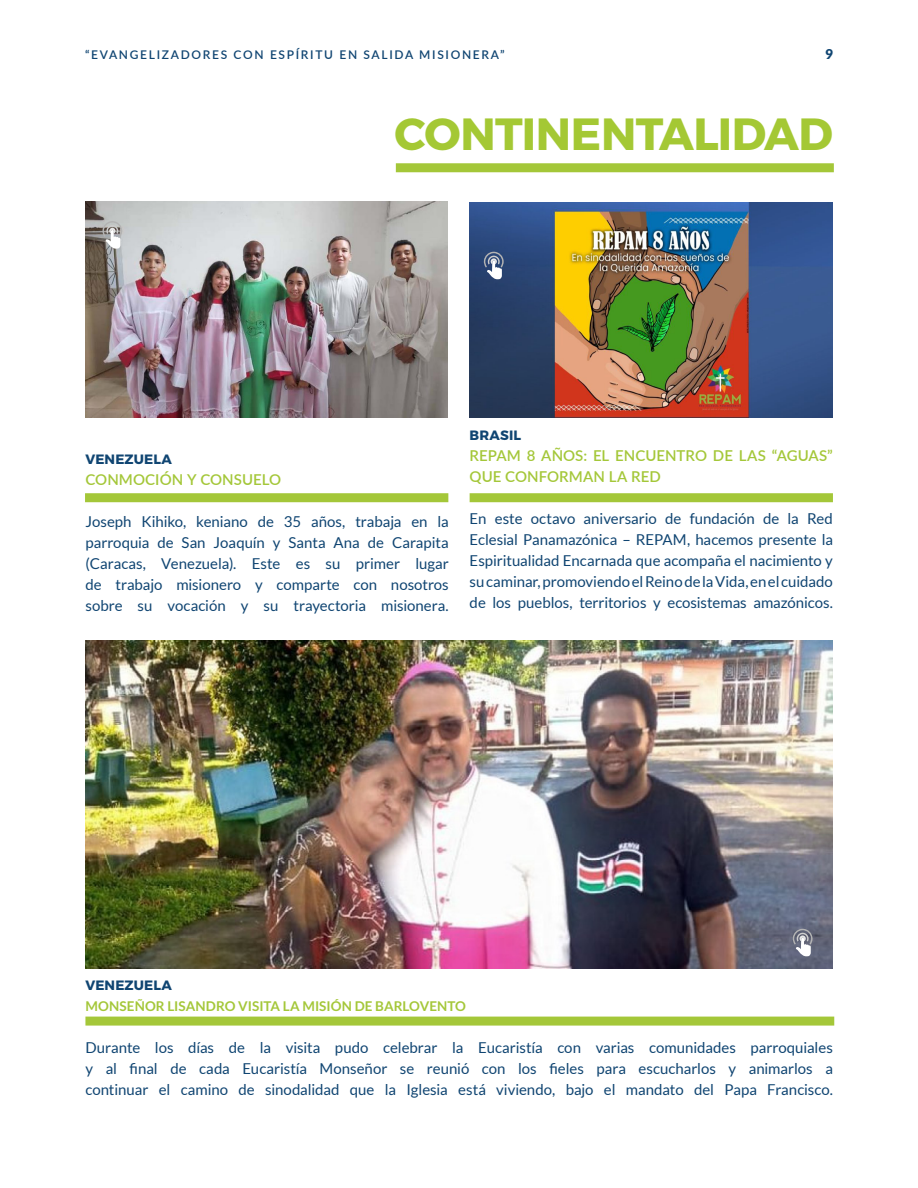
<style>
.page{position:relative;width:918px;height:1188px;background:#fff}
.page>*{position:absolute;margin:0;border:0;box-sizing:border-box;transform-origin:0 0}
.t1{font:700 45px "Montserrat";letter-spacing:-.015em;color:#a4c834}
.t2{font:15px/21px "Lato";letter-spacing:-.005em;color:#104572;text-align:justify}
.t3{font:600 15px/21px "Lato";letter-spacing:.005em;color:#a4c739}
.t4{font:700 13.5px "Lato";letter-spacing:.005em;color:#a4c739}
.t5{font:700 13.5px "Montserrat";letter-spacing:.01em;color:#104572}
.t6{font:900 13.5px "Lato";color:#104572}
.t7{font:600 12px "Lato";letter-spacing:.14em;color:#104572}
</style>
<div class="page">
<img style="left:85px;top:640px;width:748px;height:328px">
<svg style="left:793px;top:929px;width:20px;height:27px"></svg>
<div style="left:85px;top:1017px;width:749px;height:9px;background:#a4c739"></div>
<div style="left:470px;top:493px;width:363px;height:9px;background:#a4c739"></div>
<div style="left:85px;top:493px;width:363px;height:9px;background:#a4c739"></div>
<div style="left:396px;top:163px;width:438px;height:9px;background:#a4c739"></div>
<img style="left:85px;top:201px;width:363px;height:217px">
<img style="left:470px;top:203px;width:363px;height:215px">
<svg style="left:102px;top:221px;width:20px;height:28px"></svg>
<svg style="left:484px;top:252px;width:20px;height:27px"></svg>
<p class="t7" style="left:85px;top:46px;width:421px">“EVANGELIZADORES CON ESPÍRITU EN SALIDA MISIONERA”</p>
<p class="t6" style="left:825px;top:46px;width:9px">9</p>
<h1 class="t1" style="left:394px;top:97px;width:440px">CONTINENTALIDAD</h1>
<p class="t5" style="left:85px;top:448px;width:88px">VENEZUELA</p>
<p class="t3" style="left:85px;top:469px;width:197px">CONMOCIÓN Y CONSUELO</p>
<p class="t2" style="left:85px;top:511px;width:365px">Joseph Kihiko, keniano de 35 años, trabaja en la parroquia de San Joaquín y Santa Ana de Carapita (Caracas, Venezuela). Este es su primer lugar de trabajo misionero y comparte con nosotros sobre su vocación y su trayectoria misionera.</p>
<p class="t5" style="left:470px;top:424px;width:53px">BRASIL</p>
<p class="t3" style="left:470px;top:444px;width:365px">REPAM 8 AÑOS: EL ENCUENTRO DE LAS “AGUAS”<br>QUE CONFORMAN LA RED</p>
<p class="t2" style="left:470px;top:508px;width:365px">En este octavo aniversario de fundación de la Red Eclesial Panamazónica – REPAM, hacemos presente la Espiritualidad Encarnada que acompaña el nacimiento y su caminar, promoviendo el Reino de la Vida, en el cuidado de los pueblos, territorios y ecosistemas amazónicos.</p>
<p class="t5" style="left:85px;top:974px;width:88px">VENEZUELA</p>
<p class="t4" style="left:85px;top:998px;width:382px">MONSEÑOR LISANDRO VISITA LA MISIÓN DE BARLOVENTO</p>
<p class="t2" style="left:85px;top:1037px;width:749px">Durante los días de la visita pudo celebrar la Eucaristía con varias comunidades parroquiales y al final de cada Eucaristía Monseñor se reunió con los fieles para escucharlos y animarlos a continuar el camino de sinodalidad que la Iglesia está viviendo, bajo el mandato del Papa Francisco.</p>
</div>
